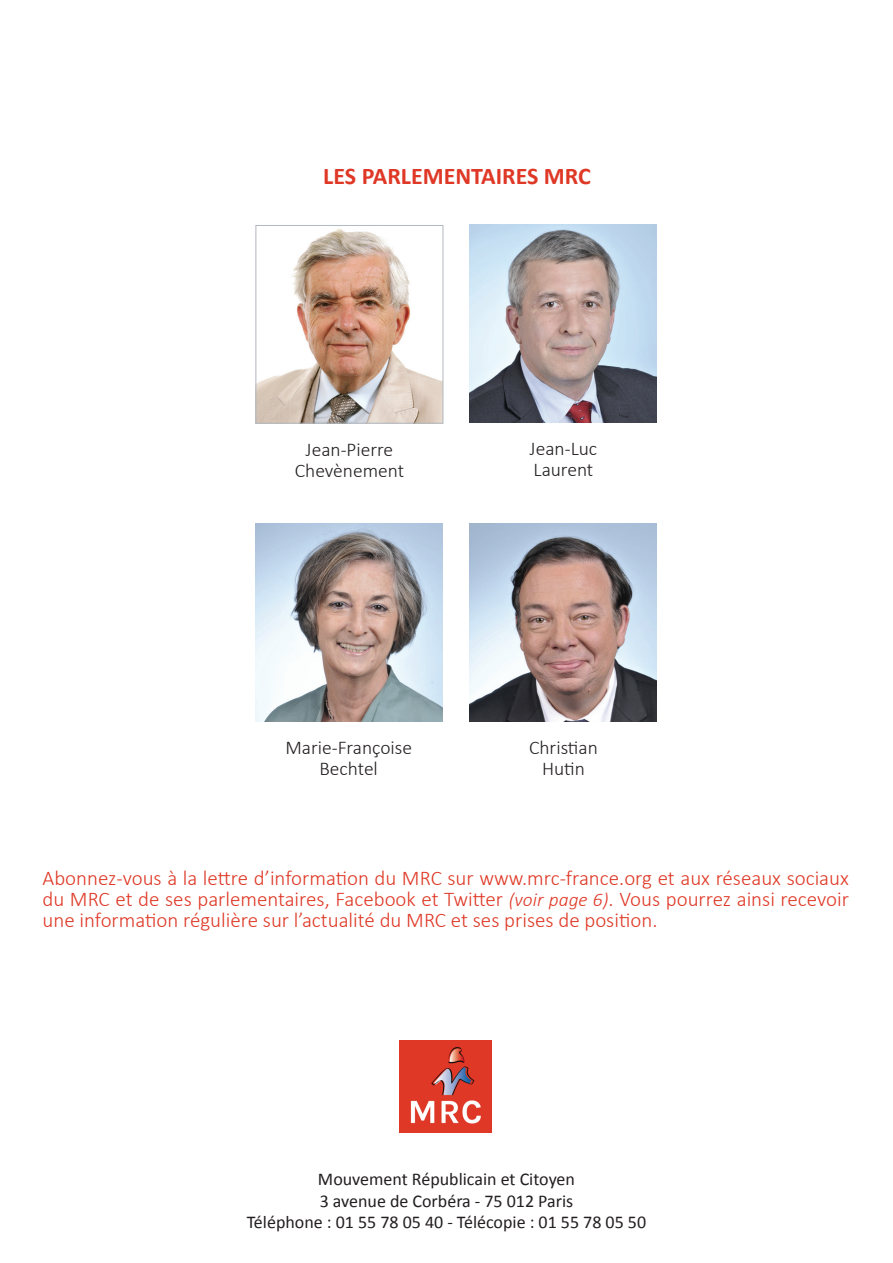
<style>
.page{position:relative;width:893px;height:1263px;background:#fff}
.page>*{position:absolute;margin:0;border:0;box-sizing:border-box;transform-origin:0 0}
.t1{font:700 24px "Calibri";color:#df3826}
.t2{font:300 21px/21px "Calibri";color:#df3826;text-align:justify}
.t3{font:300 19.5px/21px "Calibri";color:#231f20;text-align:center}
.t4{font:18px/21.6px "Calibri";color:#231f20;text-align:center}
.s1{font-style:italic;font-size:19.5px}
</style>
<div class="page">
<img style="left:399px;top:1040px;width:93px;height:93px">
<img style="left:255px;top:524px;width:187px;height:198px">
<img style="left:470px;top:524px;width:187px;height:198px">
<img style="left:470px;top:225px;width:187px;height:197px">
<img style="left:258px;top:228px;width:183px;height:193px">
<div style="left:256px;top:225px;width:187px;height:198px;border:1px solid #b2b8bf"></div>
<p class="t1" style="left:323px;top:161px;width:269px">LES PARLEMENTAIRES MRC</p>
<p class="t3" style="left:295px;top:439px;width:111px">Jean-Pierre<br>Chevènement</p>
<p class="t3" style="left:530px;top:438px;width:69px;text-align:left">Jean-Luc<br>Laurent</p>
<p class="t3" style="left:285px;top:737px;width:128px">Marie-Françoise<br>Bechtel</p>
<p class="t3" style="left:529px;top:737px;width:70px">Christian<br>Hutin</p>
<p class="t2" style="left:43px;top:868px;width:808px">Abonnez-vous à la lettre d’information du MRC sur www.mrc-france.org et aux réseaux sociaux du MRC et de ses parlementaires, Facebook et Twitter <span class="s1">(voir page 6)</span>. Vous pourrez ainsi recevoir une information régulière sur l’actualité du MRC et ses prises de position.</p>
<p class="t4" style="left:247px;top:1168px;width:401px">Mouvement Républicain et Citoyen<br>3 avenue de Corbéra - 75 012 Paris<br>Téléphone : 01 55 78 05 40 - Télécopie : 01 55 78 05 50</p>
</div>
